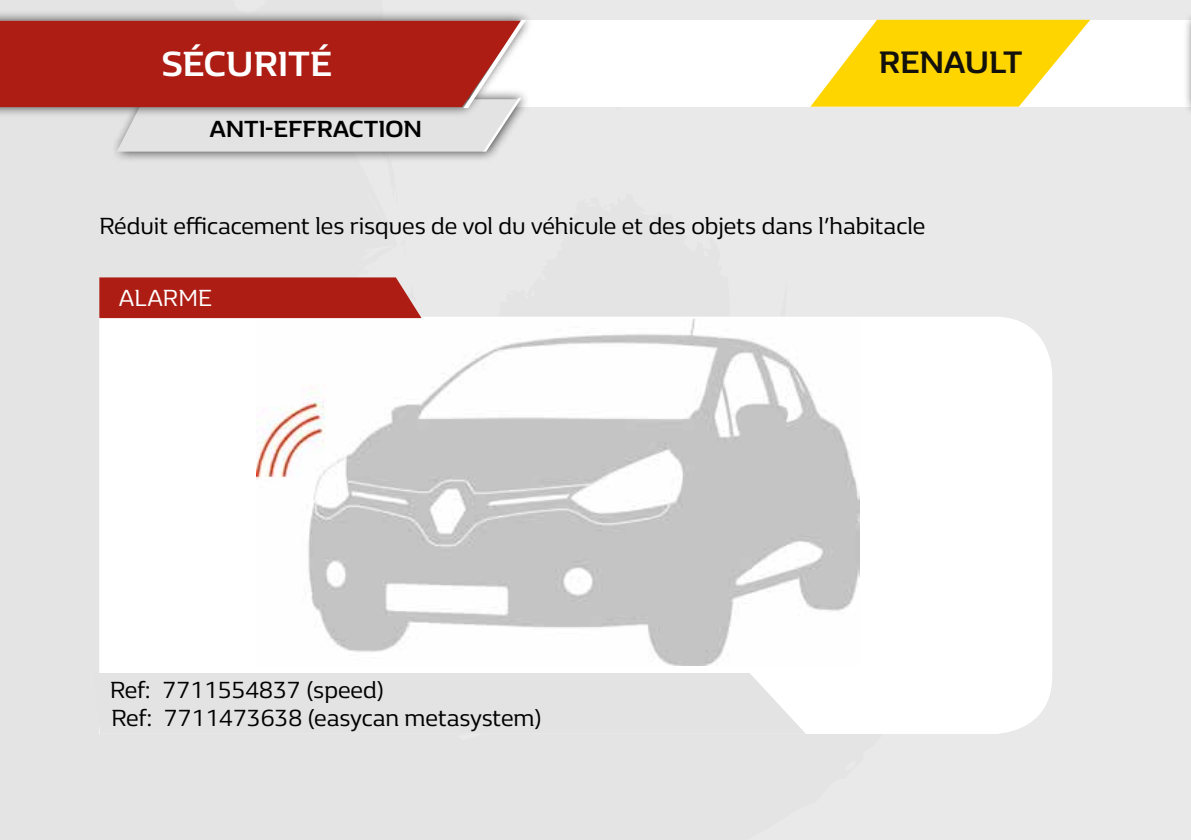
<style>
.page{position:relative;width:1191px;height:840px;background:#fff}
.page>*{position:absolute;margin:0;border:0;box-sizing:border-box;transform-origin:0 0}
.t1{font:700 36px "Renault Life";color:#fff}
.t2{font:700 32px "Renault Life";letter-spacing:-.005em;color:#12110c}
.t3{font:24px/27.2px "Renault Life";color:#000}
.t4{font:700 24px "Renault Life";color:#000}
.t5{font:24px "Renault Life";color:#fff}
</style>
<div class="page">
<div style="left:0;top:0;width:1191px;height:839px;background:#e9e9e9"></div>
<div style="left:0;top:20px;width:1191px;height:87px;background:#fff"></div>
<svg style="left:810px;top:20px;width:280px;height:87px"></svg>
<div style="left:110px;top:88px;width:421px;height:74px;background:#000;opacity:.75"></div>
<div style="left:0;top:10px;width:534px;height:108px;background:#000;opacity:.75"></div>
<div style="left:0;top:21px;width:117px;height:86px;background:#ad1d14"></div>
<svg style="left:117px;top:20px;width:409px;height:131px"></svg>
<svg style="left:99px;top:317px;width:953px;height:417px"></svg>
<svg style="left:99px;top:672px;width:707px;height:61px"></svg>
<svg style="left:99px;top:277px;width:322px;height:68px"></svg>
<div style="left:1182px;top:10px;width:9px;height:108px;background:#000;opacity:.75"></div>
<svg style="left:1190px;top:21px;width:1px;height:86px"></svg>
<h1 class="t1" style="left:161px;top:40px;width:172px">SÉCURITÉ</h1>
<h2 class="t2" style="left:878px;top:40px;width:145px">RENAULT</h2>
<p class="t4" style="left:210px;top:112px;width:213px">ANTI-EFFRACTION</p>
<p class="t3" style="left:99px;top:211px;width:827px">Réduit efficacement les risques de vol du véhicule et des objets dans l’habitacle</p>
<p class="t5" style="left:119px;top:282px;width:95px">ALARME</p>
<p class="t3" style="left:110px;top:675px;width:433px">Ref: 7711554837 (speed)<br>Ref: 7711473638 (easycan metasystem)</p>
</div>
